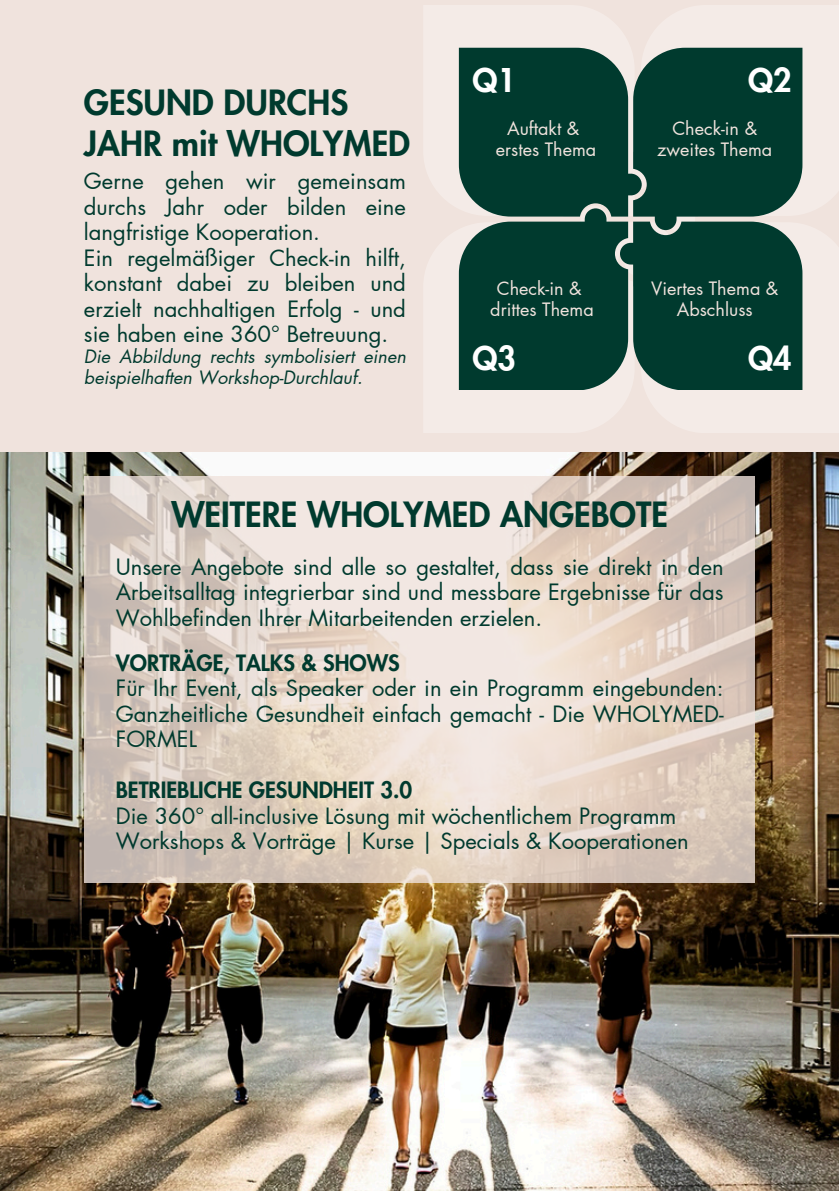
<style>
.page{position:relative;width:839px;height:1191px;background:#fff}
.page>*{position:absolute;margin:0;border:0;box-sizing:border-box;transform-origin:0 0}
.t1{font:800 34px/40.4px "Futura LT Pro";color:#003a2e}
.t2{font:800 32px "Futura LT Pro";color:#fff}
.t3{font:22px/25.6px "Futura LT Pro";color:#003a2e}
.t4{font:18px/21px "Futura LT Pro";color:#f0e3dd;text-align:center}
.t5{font:italic 18px/21px "Futura LT Pro";color:#003a2e}
.s1{font-weight:800}
</style>
<div class="page">
<div style="left:0;top:0;width:838px;height:1191px;background:#f0e3dd"></div>
<svg style="left:459px;top:48px;width:343px;height:342px;background:#10453a"></svg>
<img style="left:0;top:453px;width:838px;height:738px">
<svg style="left:84px;top:476px;width:670px;height:407px"></svg>
<h2 class="t1" style="left:84px;top:84px;width:328px">GESUND DURCHS<br>JAHR mit WHOLYMED</h2>
<h1 class="t3" style="left:84px;top:170px;width:323px">Gerne gehen wir gemeinsam durchs Jahr oder bilden eine langfristige Kooperation.<br>Ein regelmäßiger Check-in hilft, konstant dabei zu bleiben und erzielt nachhaltigen Erfolg - und sie haben eine 360° Betreuung.</h1>
<h1 class="t5" style="left:84px;top:347px;width:323px">Die Abbildung rechts symbolisiert einen beispielhaften Workshop-Durchlauf.</h1>
<p class="t2" style="left:472px;top:66px;width:45px">Q1</p>
<h1 class="t2" style="left:748px;top:66px;width:45px">Q2</h1>
<h3 class="t4" style="left:507px;top:119px;width:74px">Auftakt &amp;</h3>
<p class="t4" style="left:496px;top:140px;width:102px">erstes Thema</p>
<p class="t4" style="left:497px;top:279px;width:86px">Check-in &amp;</p>
<p class="t4" style="left:490px;top:300px;width:105px">drittes Thema</p>
<h1 class="t4" style="left:672px;top:119px;width:86px">Check-in &amp;</h1>
<p class="t4" style="left:657px;top:140px;width:116px">zweites Thema</p>
<p class="t4" style="left:651px;top:279px;width:129px">Viertes Thema &amp;<br>Abschluss</p>
<p class="t2" style="left:472px;top:343px;width:45px">Q3</p>
<p class="t2" style="left:748px;top:343px;width:45px">Q4</p>
<p class="t1" style="left:171px;top:495px;width:498px">WEITERE WHOLYMED ANGEBOTE</p>
<h1 class="t3" style="left:116px;top:555px;width:609px;text-align:justify">Unsere Angebote sind alle so gestaltet, dass sie direkt in den Arbeitsalltag integrierbar sind und messbare Ergebnisse für das Wohlbefinden Ihrer Mitarbeitenden erzielen.</h1>
<p class="t3" style="left:116px;top:651px;width:609px"><span class="s1">VORTRÄGE, TALKS &amp; SHOWS<br></span>Für Ihr Event, als Speaker oder in ein Programm eingebunden:<br>Ganzheitliche Gesundheit einfach gemacht - Die WHOLYMED-FORMEL</p>
<h1 class="t3" style="left:116px;top:778px;width:574px"><span class="s1">BETRIEBLICHE GESUNDHEIT 3.0<br></span>Die 360° all-inclusive Lösung mit wöchentlichem Programm<br>Workshops &amp; Vorträge | Kurse | Specials &amp; Kooperationen</h1>
</div>
